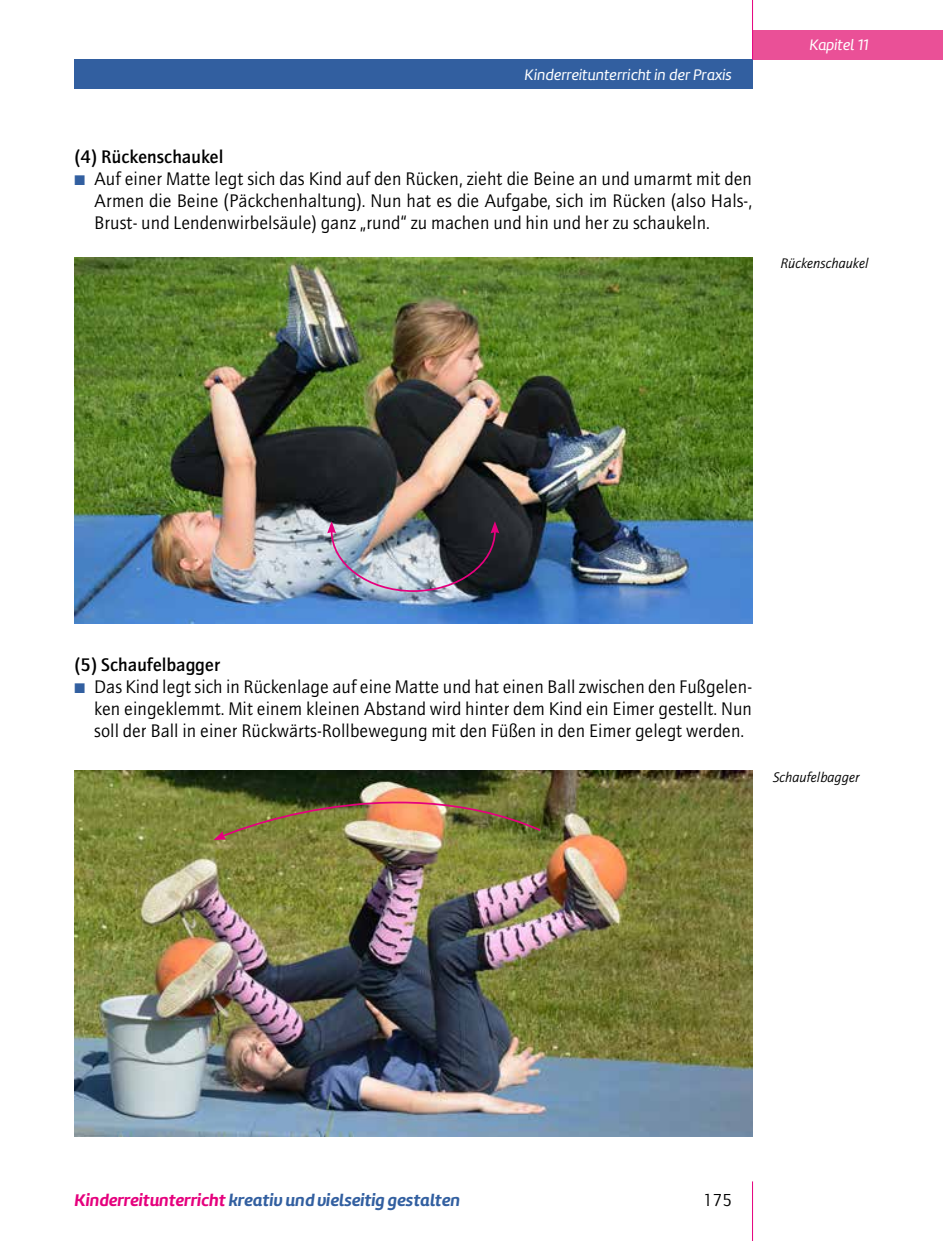
<style>
.page{position:relative;width:943px;height:1241px;background:#fff}
.page>*{position:absolute;margin:0;border:0;box-sizing:border-box;transform-origin:0 0}
.t1{font:18.38px/22.1px "AT Quay Sans";color:#000;text-align:justify}
.t2{font:500 18.38px "AT Quay Sans";color:#000}
.t3{font:italic 17.5px "Amelia Basic Bold";color:#325fa0}
.t4{font:17.5px "AT Quay Sans";color:#000}
.t5{font:15.75px "Amelia Basic Italic";color:#fff}
.t6{font:italic 14px "AT Quay Sans";color:#000}
.s1{color:#325fa0}
.s2{color:#e5007d}
</style>
<div class="page">
<hr style="left:752px;top:1181px;width:1px;height:59px;background:#e5007d">
<div style="left:74px;top:60px;width:678px;height:29px;background:#325fa0"></div>
<div style="left:753px;top:30px;width:190px;height:30px;background:#ea5097"></div>
<hr style="left:752px;top:0;width:1px;height:60px;background:#e5007d">
<img style="left:74px;top:257px;width:678px;height:366px">
<img style="left:74px;top:770px;width:678px;height:366px">
<img style="left:327px;top:521px;width:172px;height:71px">
<img style="left:213px;top:770px;width:329px;height:70px">
<p class="t5" style="left:524px;top:65px;width:209px">Kinderreitunterricht in der Praxis</p>
<p class="t2" style="left:74px;top:146px;width:151px">(4) Rückenschaukel</p>
<p class="t1" style="left:94px;top:168px;width:659px;text-indent:-20px"><span class="s1">■</span> Auf einer Matte legt sich das Kind auf den Rücken, zieht die Beine an und umarmt mit den Armen die Beine (Päckchenhaltung). Nun hat es die Aufgabe, sich im Rücken (also Hals-, Brust- und Lendenwirbelsäule) ganz „rund“ zu machen und hin und her zu schaukeln.</p>
<p class="t5" style="left:809px;top:35px;width:60px">Kapitel 11</p>
<p class="t6" style="left:780px;top:255px;width:90px">Rückenschaukel</p>
<p class="t2" style="left:74px;top:653px;width:148px">(5) Schaufelbagger</p>
<p class="t1" style="left:94px;top:675px;width:659px;text-indent:-20px"><span class="s1">■</span> Das Kind legt sich in Rückenlage auf eine Matte und hat einen Ball zwischen den Fußgelen&shy;ken eingeklemmt. Mit einem kleinen Abstand wird hinter dem Kind ein Eimer gestellt. Nun soll der Ball in einer Rückwärts-Rollbewegung mit den Füßen in den Eimer gelegt werden.</p>
<p class="t6" style="left:773px;top:768px;width:88px">Schaufelbagger</p>
<p class="t3" style="left:74px;top:1189px;width:387px"><span class="s2">Kinderreitunterricht</span> kreativ und vielseitig gestalten</p>
<p class="t4" style="left:703px;top:1189px;width:31px">175</p>
</div>
